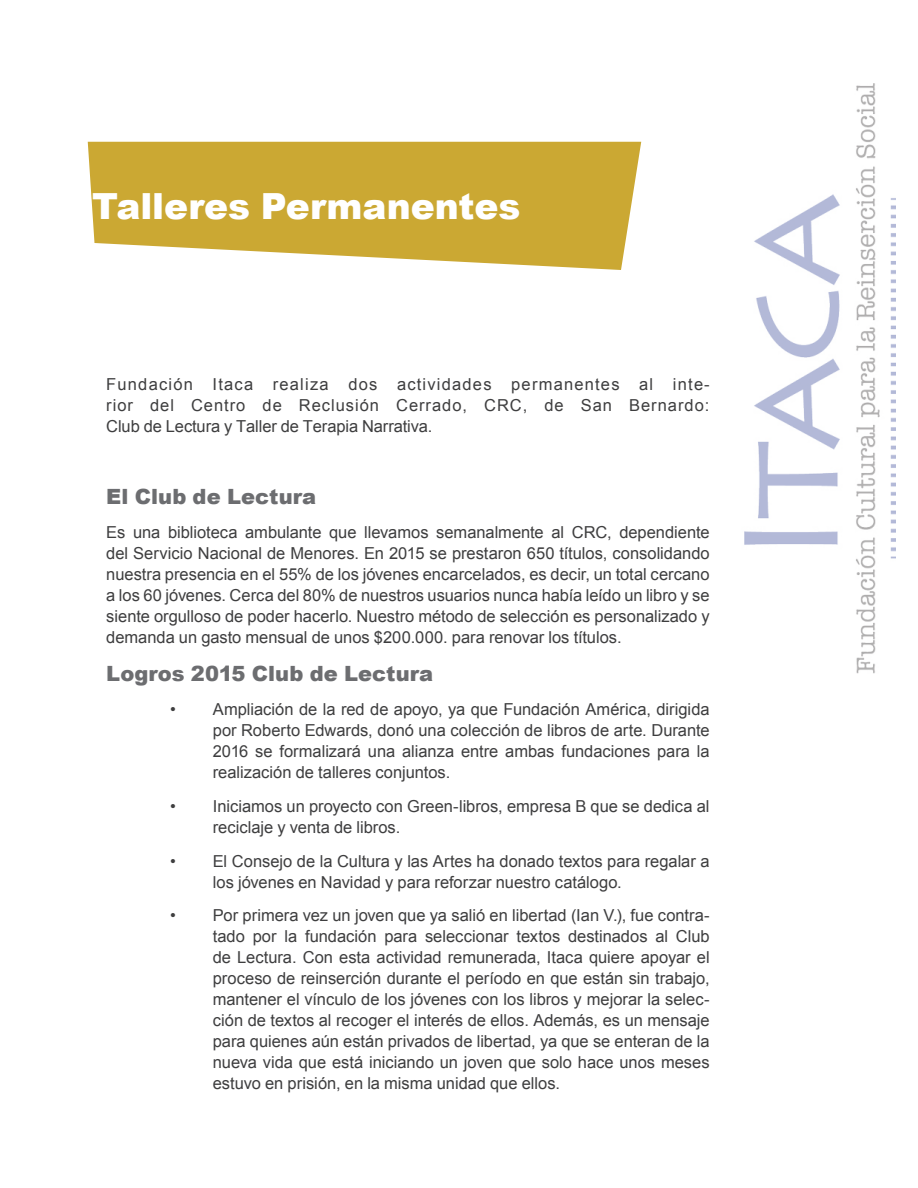
<style>
.page{position:relative;width:918px;height:1188px;background:#fff}
.page>*{position:absolute;margin:0;border:0;box-sizing:border-box;transform-origin:0 0}
.PARRAFO_SUBTITULO{font:900 36px "Arial";color:#fff}
.PARRAFO_TEXTO{font:900 21px "Arial";letter-spacing:.005em;color:#6c6d70}
.PARRAFO_TITULO{font:900 21px "Arial";letter-spacing:.005em;color:#6c6d70}
.LISTADO{font:16.5px/21px "Arial";color:#3e3e3f;text-align:justify}
.PARRAFO_TEXTO-2{font:16.5px/21px "Arial";letter-spacing:-.005em;color:#3e3e3f;text-align:justify}
</style>
<div class="page">
<img style="left:744px;top:84px;width:151px;height:589px">
<svg style="left:88px;top:142px;width:553px;height:128px;background:#d1b24c"></svg>
<p class="PARRAFO_SUBTITULO" style="left:92px;top:180px;width:430px">Talleres Permanentes</p>
<p class="PARRAFO_TEXTO-2" style="left:106px;top:374px;width:605px">Fundación Itaca realiza dos actividades permanentes al inte&shy;rior del Centro de Reclusión Cerrado, CRC, de San Bernardo:<br>Club de Lectura y Taller de Terapia Narrativa.</p>
<p class="PARRAFO_TITULO" style="left:106px;top:482px;width:211px">El Club de Lectura</p>
<p class="PARRAFO_TEXTO-2" style="left:106px;top:522px;width:605px">Es una biblioteca ambulante que llevamos semanalmente al CRC, dependiente del Servicio Nacional de Menores. En 2015 se prestaron 650 títulos, consolidando nuestra presencia en el 55% de los jóvenes encarcelados, es decir, un total cercano a los 60 jóvenes. Cerca del 80% de nuestros usuarios nunca había leído un libro y se siente orgulloso de poder hacerlo. Nuestro método de selección es personalizado y demanda un gasto mensual de unos $200.000. para renovar los títulos.</p>
<p class="PARRAFO_TEXTO" style="left:106px;top:659px;width:328px">Logros 2015 Club de Lectura</p>
<p class="LISTADO" style="left:213px;top:699px;width:498px;text-indent:-43px">• Ampliación de la red de apoyo, ya que Fundación América, dirigida por Roberto Edwards, donó una colección de libros de arte. Durante 2016 se formalizará una alianza entre ambas fundaciones para la realización de talleres conjuntos.</p>
<p class="LISTADO" style="left:213px;top:796px;width:498px;text-indent:-43px">• Iniciamos un proyecto con Green-libros, empresa B que se dedica al reciclaje y venta de libros.</p>
<p class="LISTADO" style="left:213px;top:851px;width:498px;text-indent:-43px">• El Consejo de la Cultura y las Artes ha donado textos para regalar a los jóvenes en Navidad y para reforzar nuestro catálogo.</p>
<p class="LISTADO" style="left:213px;top:905px;width:498px;text-indent:-43px">• Por primera vez un joven que ya salió en libertad (Ian V.), fue contra&shy;tado por la fundación para seleccionar textos destinados al Club de Lectura. Con esta actividad remunerada, Itaca quiere apoyar el proceso de reinserción durante el período en que están sin trabajo, mantener el vínculo de los jóvenes con los libros y mejorar la selec&shy;ción de textos al recoger el interés de ellos. Además, es un mensaje para quienes aún están privados de libertad, ya que se enteran de la nueva vida que está iniciando un joven que solo hace unos meses estuvo en prisión, en la misma unidad que ellos.</p>
</div>
